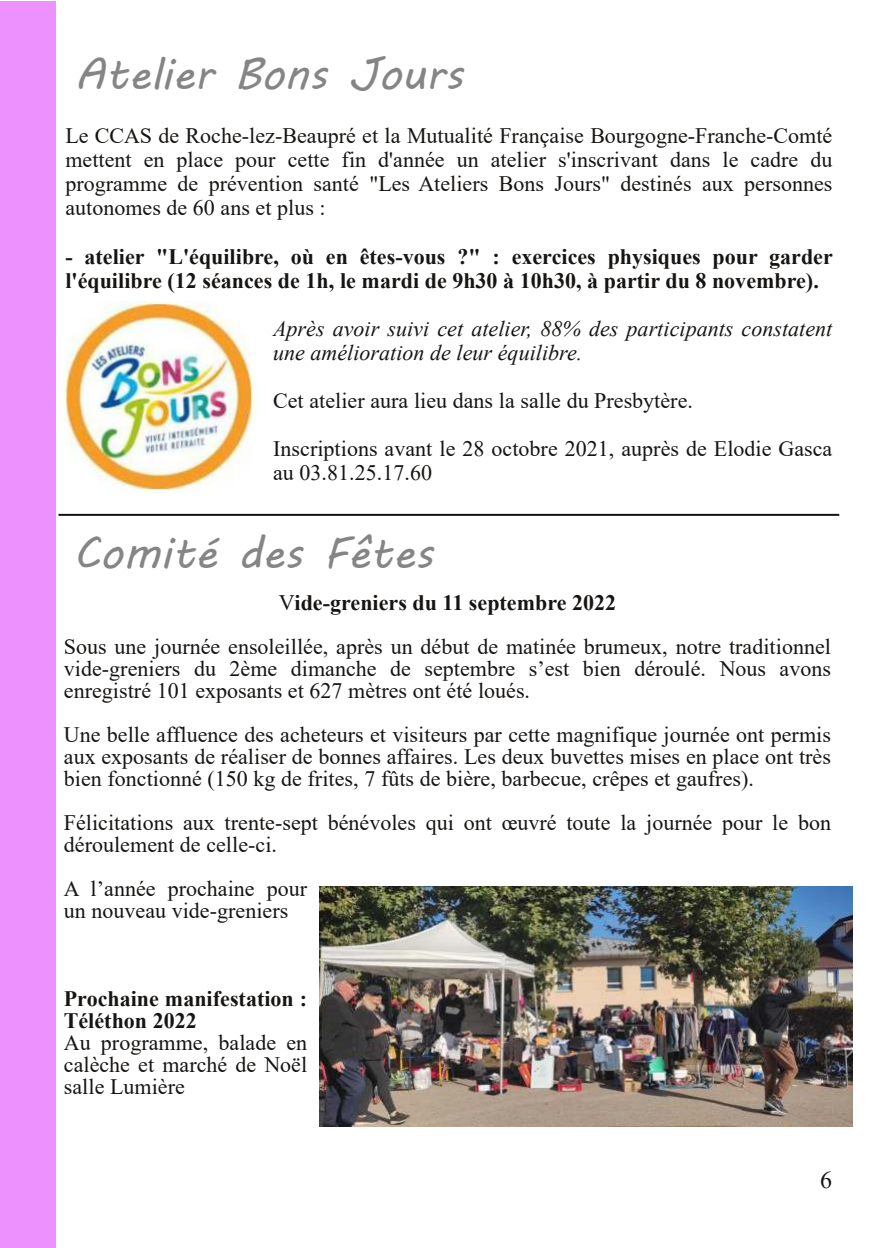
<style>
.page{position:relative;width:896px;height:1248px;background:#fff}
.page>*{position:absolute;margin:0;border:0;box-sizing:border-box;transform-origin:0 0}
.t1{font:44px "MV Boli";color:#858585}
.t2{font:24px "Times New Roman";color:#171513}
.t3{font:22px/22px "Times New Roman";color:#171513}
.t4{font:700 22px/24px "Times New Roman";color:#171513}
.t5{font:italic 22px/24px "Times New Roman";color:#171513}
.s1{font-weight:700}
</style>
<div class="page">
<div style="left:0;top:2px;width:56px;height:1245px;background:#ed91ff"></div>
<img style="left:63px;top:302px;width:192px;height:190px">
<hr style="left:58px;top:514px;width:781px;height:2px;background:#141414">
<img style="left:319px;top:886px;width:533px;height:240px">
<h1 class="t1" style="left:75px;top:44px;width:389px">Atelier Bons Jours</h1>
<p class="t3" style="left:65px;top:123px;width:768px;line-height:24px;text-align:justify">Le CCAS de Roche-lez-Beaupré et la Mutualité Française Bourgogne-Franche-Comté mettent en place pour cette fin d'année un atelier s'inscrivant dans le cadre du programme de prévention santé "Les Ateliers Bons Jours" destinés aux personnes autonomes de 60 ans et plus :</p>
<p class="t4" style="left:65px;top:243px;width:769px">- atelier "L'équilibre, où en êtes-vous ?" : exercices physiques pour garder l'équilibre (12 séances de 1h, le mardi de 9h30 à 10h30, à partir du 8 novembre).</p>
<p class="t5" style="left:273px;top:315px;width:561px">Après avoir suivi cet atelier, 88% des participants constatent une amélioration de leur équilibre.</p>
<p class="t3" style="left:273px;top:375px;width:561px;line-height:48px">Cet atelier aura lieu dans la salle du Presbytère.<br>Inscriptions avant le 28 octobre 2021, auprès de Elodie Gasca</p>
<p class="t3" style="left:273px;top:460px;width:160px">au 03.81.25.17.60</p>
<h1 class="t1" style="left:74px;top:523px;width:361px">Comité des Fêtes</h1>
<p class="t3" style="left:64px;top:579px;width:768px;line-height:44px;text-align:center">V<span class="s1">ide-greniers du 11 septembre 2022<br></span>Sous une journée ensoleillée, après un début de matinée brumeux, notre traditionnel</p>
<p class="t3" style="left:64px;top:656px;width:768px">vide-greniers du 2ème dimanche de septembre s’est bien déroulé. Nous avons enregistré 101 exposants et 627 mètres ont été loués.</p>
<p class="t3" style="left:64px;top:722px;width:768px;text-align:justify">Une belle affluence des acheteurs et visiteurs par cette magnifique journée ont permis aux exposants de réaliser de bonnes affaires. Les deux buvettes mises en place ont très bien fonctionné (150 kg de frites, 7 fûts de bière, barbecue, crêpes et gaufres).</p>
<p class="t3" style="left:64px;top:810px;width:768px">Félicitations aux trente-sept bénévoles qui ont œuvré toute la journée pour le bon déroulement de celle-ci.</p>
<p class="t3" style="left:64px;top:876px;width:245px">A l’année prochaine pour un nouveau vide-greniers</p>
<p class="t4" style="left:64px;top:986px;width:245px;line-height:22px">Prochaine manifestation :<br>Téléthon 2022</p>
<p class="t3" style="left:64px;top:1030px;width:245px;text-align:justify">Au programme, balade en calèche et marché de Noël salle Lumière</p>
<p class="t2" style="left:820px;top:1162px;width:13px">6</p>
</div>
